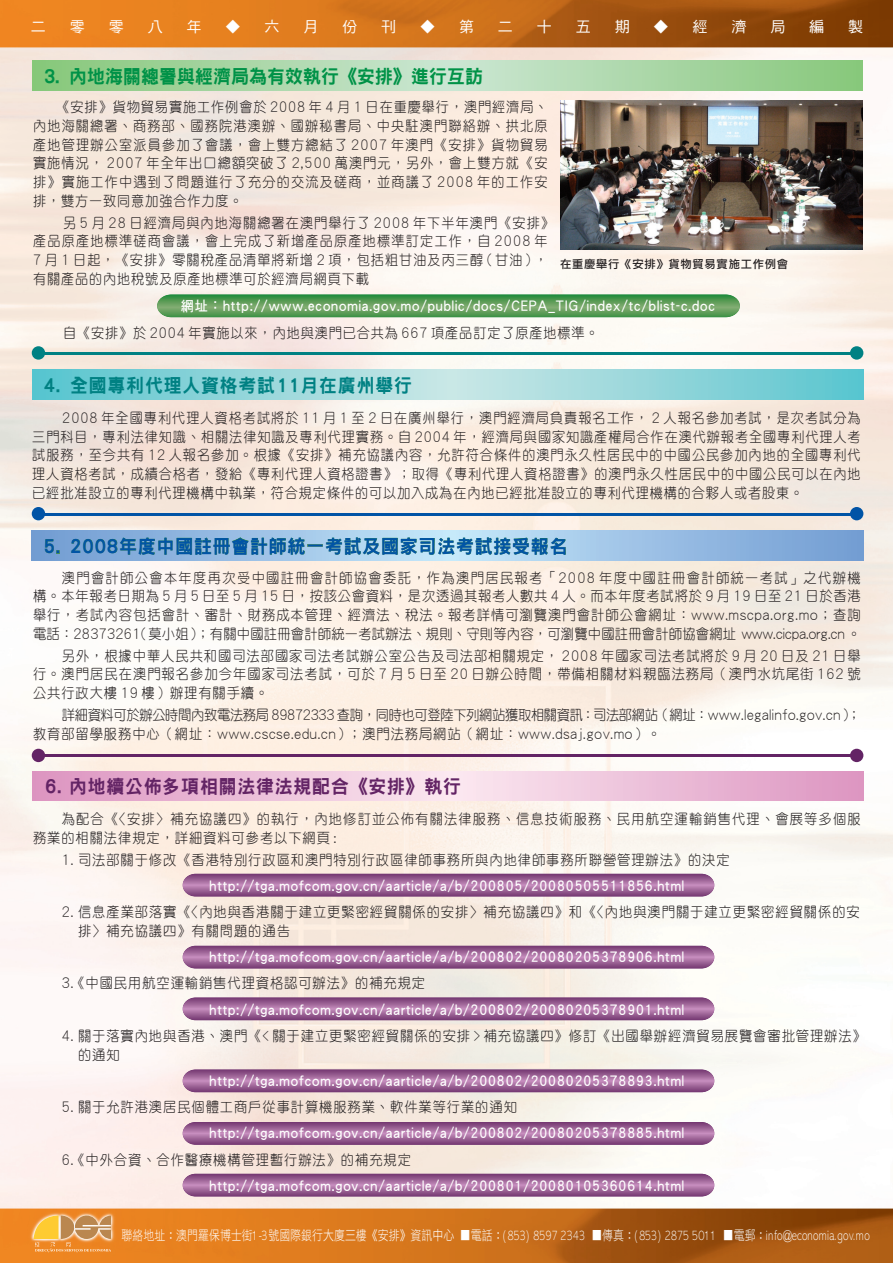
<style>
.page{position:relative;width:893px;height:1263px;background:#fff}
.page>*{position:absolute;margin:0;border:0;box-sizing:border-box;transform-origin:0 0}
.t1{font:18.75px "DFPG Hei XB MP BF";letter-spacing:.05em;color:#0154a6;scale:.95 1}
.t2{font:18.75px "DFPG Hei XB MP BF";letter-spacing:.01em;color:#009247;scale:.95 1}
.t3{font:18.75px "DFPG Hei XB MP BF";letter-spacing:.05em;color:#632465;scale:.95 1}
.t4{font:18.75px "DFPG Hei XB MP BF";letter-spacing:.05em;color:#008183;scale:.95 1}
.t5{font:15px "DF Hei Md HK BF";color:#fff}
.t6{font:14.25px/18.8px "DFPG Yuan Lt MP BF";letter-spacing:.07em;color:#231f20;scale:.93 1}
.t7{font:14.25px/18.8px "DFPG Yuan Lt MP BF";letter-spacing:.07em;color:#231f20;text-align:justify;scale:.92 1}
.t8{font:14.25px "DFPG Hei Bd MP BF";letter-spacing:.07em;color:#fff;scale:.92 1}
.t9{font:13.5px "DF Li Hei Lt HK BF";color:#fff;scale:.81 1}
.t10{font:11.25px "DF Li Hei Md HK BF";letter-spacing:.07em;color:#231f20}
</style>
<div class="page">
<img style="left:0;top:0;width:892px;height:1263px">
<svg style="left:33px;top:1214px;width:78px;height:38px;background:#e4a454"></svg>
<svg style="left:33px;top:61px;width:829px;height:29px;background:#a9d6a6"></svg>
<svg style="left:32px;top:369px;width:831px;height:30px;background:#92d5da"></svg>
<hr style="left:38px;top:352px;width:821px;height:3px;background:#008183">
<div style="left:32px;top:346px;width:13px;height:14px;background:#008183;border-radius:50%"></div>
<div style="left:850px;top:346px;width:13px;height:14px;background:#008183;border-radius:50%"></div>
<svg style="left:157px;top:295px;width:583px;height:22px;background:#5b9d59"></svg>
<svg style="left:182px;top:874px;width:532px;height:23px;background:#9d6497"></svg>
<svg style="left:182px;top:946px;width:532px;height:23px;background:#9d6497"></svg>
<svg style="left:182px;top:998px;width:532px;height:22px;background:#9d6397"></svg>
<svg style="left:182px;top:1070px;width:532px;height:22px;background:#9d6397"></svg>
<svg style="left:182px;top:1122px;width:532px;height:23px;background:#9c6295"></svg>
<svg style="left:182px;top:1174px;width:532px;height:23px;background:#9d6497"></svg>
<svg style="left:32px;top:531px;width:831px;height:30px;background:#96bce2"></svg>
<hr style="left:38px;top:513px;width:821px;height:3px;background:#0154a6">
<div style="left:32px;top:507px;width:13px;height:13px;background:#0154a6;border-radius:50%"></div>
<div style="left:850px;top:507px;width:13px;height:13px;background:#0154a6;border-radius:50%"></div>
<svg style="left:45px;top:539px;width:14px;height:14px"></svg>
<svg style="left:71px;top:537px;width:234px;height:18px;background:#75a99f"></svg>
<hr style="left:308px;top:544px;width:14px;height:3px;background:#73a668">
<svg style="left:326px;top:538px;width:239px;height:17px;background:#87bba3"></svg>
<svg style="left:32px;top:771px;width:831px;height:30px;background:#ebbdd8"></svg>
<hr style="left:38px;top:754px;width:821px;height:3px;background:#632465">
<div style="left:32px;top:749px;width:13px;height:13px;background:#632465;border-radius:50%"></div>
<div style="left:850px;top:749px;width:13px;height:13px;background:#632465;border-radius:50%"></div>
<img style="left:560px;top:101px;width:302px;height:148px">
<p class="t5" style="left:31px;top:19px;width:16px">二</p>
<p class="t5" style="left:70px;top:19px;width:16px">零</p>
<p class="t5" style="left:109px;top:19px;width:16px">零</p>
<p class="t5" style="left:148px;top:19px;width:16px">八</p>
<p class="t5" style="left:187px;top:19px;width:16px">年</p>
<p class="t5" style="left:225px;top:19px;width:55px">◆ 六</p>
<p class="t5" style="left:303px;top:19px;width:16px">月</p>
<p class="t5" style="left:342px;top:19px;width:16px">份</p>
<p class="t5" style="left:381px;top:19px;width:16px">刊</p>
<p class="t5" style="left:420px;top:19px;width:55px">◆ 第</p>
<p class="t5" style="left:498px;top:19px;width:16px">二</p>
<p class="t5" style="left:537px;top:19px;width:16px">十</p>
<p class="t5" style="left:575px;top:19px;width:16px">五</p>
<p class="t5" style="left:614px;top:19px;width:16px">期</p>
<p class="t5" style="left:653px;top:19px;width:55px">◆ 經</p>
<p class="t5" style="left:731px;top:19px;width:16px">濟</p>
<p class="t5" style="left:770px;top:19px;width:16px">局</p>
<p class="t5" style="left:809px;top:19px;width:16px">編</p>
<p class="t5" style="left:848px;top:19px;width:16px">製</p>
<h1 class="t2" style="left:44px;top:66px;width:463px">3. 內地海關總署與經濟局為有效執行《安排》進行互訪</h1>
<p class="t7" style="left:33px;top:98px;width:560px;text-indent:23px">《安排》貨物貿易實施工作例會於 2008 年 4 月 1 日在重慶舉行，澳門經濟局、內地海關總署、商務部、國務院港澳辦、國辦秘書局、中央駐澳門聯絡辦、拱北原產地管理辦公室派員參加了會議，會上雙方總結了 2007 年澳門《安排》貨物貿易實施情況， 2007 年全年出口總額突破了 2,500 萬澳門元，另外，會上雙方就《安排》實施工作中遇到了問題進行了充分的交流及磋商，並商議了 2008 年的工作安排，雙方一致同意加強合作力度。</p>
<p class="t7" style="left:33px;top:213px;width:568px;text-align:left;text-indent:30px">另 5 月 28 日經濟局與內地海關總署在澳門舉行了 2008 年下半年澳門《安排》產品原產地標準磋商會議，會上完成了新增產品原產地標準訂定工作，自 2008 年7 月 1 日起，《安排》零關稅產品清單將新增 2 項，包括粗甘油及丙三醇 ( 甘油 ) ，有關產品的內地稅號及原產地標準可於經濟局網頁下載</p>
<p class="t8" style="left:181px;top:299px;width:582px">網址：http://www.economia.gov.mo/public/docs/CEPA_TIG/index/tc/blist-c.doc</p>
<p class="t7" style="left:63px;top:323px;width:583px">自《安排》於 2004 年實施以來，內地與澳門已合共為 667 項產品訂定了原產地標準。</p>
<p class="t10" style="left:560px;top:258px;width:229px">在重慶舉行《安排》貨物貿易實施工作例會</p>
<h1 class="t4" style="left:44px;top:376px;width:389px">4. 全國專利代理人資格考試11月在廣州舉行</h1>
<p class="t7" style="left:32px;top:408px;width:902px;text-indent:30px">2008 年全國專利代理人資格考試將於 11 月 1 至 2 日在廣州舉行，澳門經濟局負責報名工作， 2 人報名參加考試，是次考試分為三門科目，專利法律知識、相關法律知識及專利代理實務。自 2004 年，經濟局與國家知識產權局合作在澳代辦報考全國專利代理人考試服務，至今共有 12 人報名參加。根據《安排》補充協議內容，允許符合條件的澳門永久性居民中的中國公民參加內地的全國專利代理人資格考試，成績合格者，發給《專利代理人資格證書》；取得《專利代理人資格證書》的澳門永久性居民中的中國公民可以在內地已經批准設立的專利代理機構中執業，符合規定條件的可以加入成為在內地已經批准設立的專利代理機構的合夥人或者股東。</p>
<h1 class="t1" style="left:44px;top:537px;width:552px">5. 2008年度中國註冊會計師統一考試及國家司法考試接受報名</h1>
<p class="t6" style="left:33px;top:568px;width:891px;text-align:justify;text-indent:29px">澳門會計師公會本年度再次受中國註冊會計師協會委託，作為澳門居民報考「2008 年度中國註冊會計師統一考試」之代辦機構。本年報考日期為 5 月 5 日至 5 月 15 日，按該公會資料，是次透過其報考人數共 4 人。而本年度考試將於 9 月 19 日至 21 日於香港舉行，考試內容包括會計、審計、財務成本管理、經濟法、稅法。報考詳情可瀏覽澳門會計師公會網址：www.mscpa.org.mo；查詢電話：28373261( 莫小姐 )；有關中國註冊會計師統一考試辦法、規則、守則等內容，可瀏覽中國註冊會計師協會網址 www.cicpa.org.cn 。</p>
<p class="t6" style="left:33px;top:646px;width:891px;text-align:justify;text-indent:29px">另外，根據中華人民共和國司法部國家司法考試辦公室公告及司法部相關規定， 2008 年國家司法考試將於 9 月 20 日及 21 日舉行。澳門居民在澳門報名參加今年國家司法考試，可於 7 月 5 日至 20 日辦公時間，帶備相關材料親臨法務局（澳門水坑尾街 162 號公共行政大樓 19 樓）辦理有關手續。</p>
<p class="t6" style="left:33px;top:705px;width:891px;text-indent:29px">詳細資料可於辦公時間內致電法務局 89872333 查詢，同時也可登陸下列網站獲取相關資訊：司法部網站（網址：www.legalinfo.gov.cn）；教育部留學服務中心（網址：www.cscse.edu.cn）；澳門法務局網站（網址：www.dsaj.gov.mo）。</p>
<h1 class="t3" style="left:45px;top:777px;width:439px">6. 內地續公佈多項相關法律法規配合《安排》執行</h1>
<p class="t6" style="left:33px;top:810px;width:891px;text-indent:29px">為配合《〈安排〉補充協議四》的執行，內地修訂並公佈有關法律服務、信息技術服務、民用航空運輸銷售代理、會展等多個服務業的相關法律規定，詳細資料可參考以下網頁 :</p>
<p class="t6" style="left:62px;top:850px;width:719px">1. 司法部關于修改《香港特別行政區和澳門特別行政區律師事務所與內地律師事務所聯營管理辦法》的決定</p>
<p class="t8" style="left:209px;top:879px;width:517px">http://tga.mofcom.gov.cn/aarticle/a/b/200805/20080505511856.html</p>
<p class="t6" style="left:78px;top:903px;width:842px;text-indent:-16px">2. 信息產業部落實《〈內地與香港關于建立更緊密經貿關係的安排〉補充協議四》和《〈內地與澳門關于建立更緊密經貿關係的安排〉補充協議四》有關問題的通告</p>
<p class="t8" style="left:209px;top:950px;width:517px">http://tga.mofcom.gov.cn/aarticle/a/b/200802/20080205378906.html</p>
<p class="t6" style="left:62px;top:974px;width:392px">3. 《中國民用航空運輸銷售代理資格認可辦法》的補充規定</p>
<p class="t8" style="left:209px;top:1002px;width:517px">http://tga.mofcom.gov.cn/aarticle/a/b/200802/20080205378901.html</p>
<p class="t6" style="left:78px;top:1026px;width:848px;text-indent:-16px">4. 關于落實內地與香港、澳門《&lt; 關于建立更緊密經貿關係的安排 &gt; 補充協議四》修訂《出國舉辦經濟貿易展覽會審批管理辦法》的通知</p>
<p class="t8" style="left:209px;top:1074px;width:517px">http://tga.mofcom.gov.cn/aarticle/a/b/200802/20080205378893.html</p>
<p class="t6" style="left:62px;top:1098px;width:491px">5. 關于允許港澳居民個體工商戶從事計算機服務業、軟件業等行業的通知</p>
<p class="t8" style="left:209px;top:1126px;width:517px">http://tga.mofcom.gov.cn/aarticle/a/b/200802/20080205378885.html</p>
<p class="t6" style="left:62px;top:1150px;width:377px">6. 《中外合資、合作醫療機構管理暫行辦法》的補充規定</p>
<p class="t8" style="left:209px;top:1179px;width:517px">http://tga.mofcom.gov.cn/aarticle/a/b/200801/20080105360614.html</p>
<p class="t9" style="left:122px;top:1228px;width:925px">聯絡地址：澳門羅保博士街1-3號國際銀行大廈三樓《安排》資訊中心 ■電話：(853) 8597 2343 ■傳真：(853) 2875 5011 ■電郵：info@economia.gov.mo</p>
</div>
